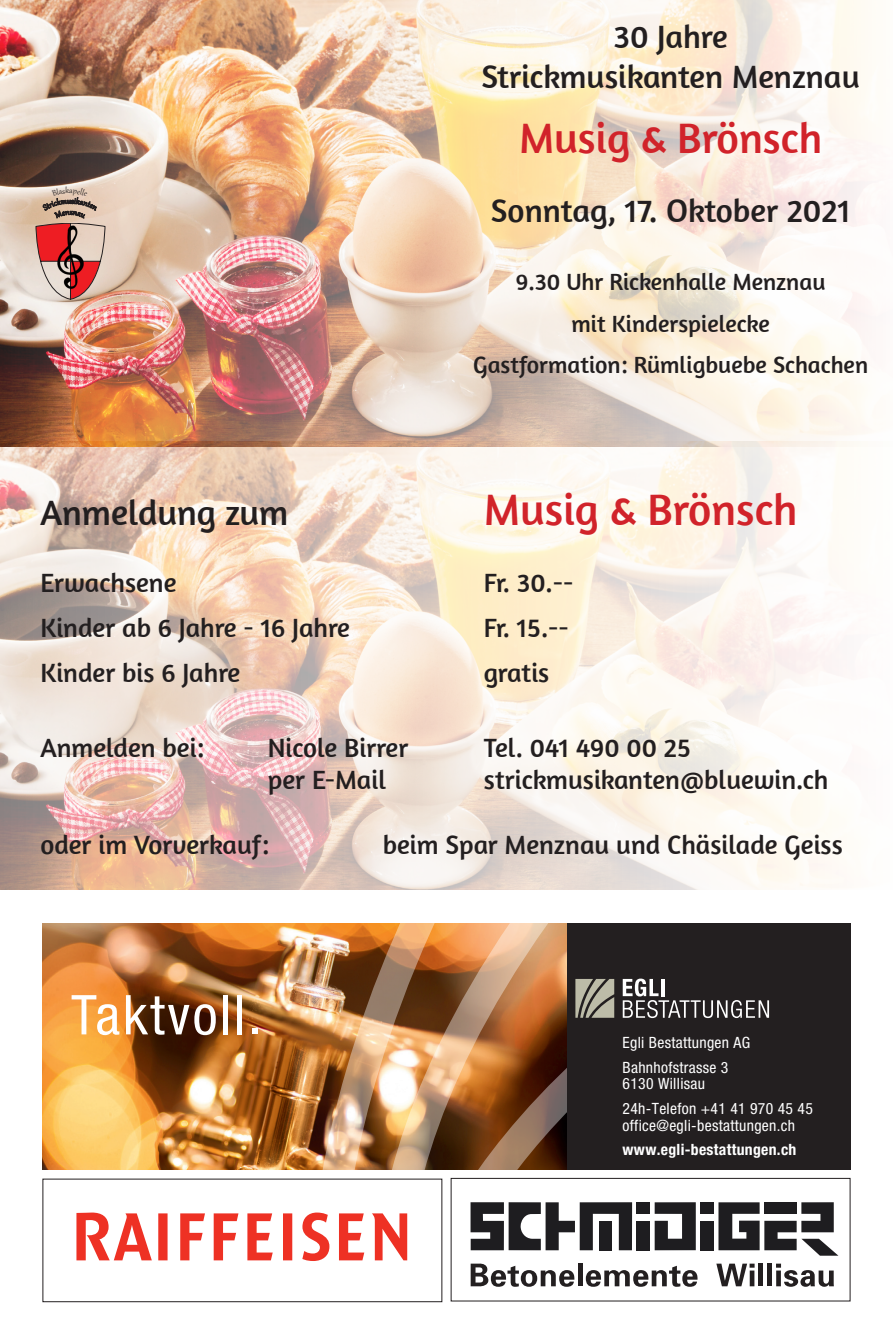
<style>
.page{position:relative;width:893px;height:1340px;background:#fff}
.page>*{position:absolute;margin:0;border:0;box-sizing:border-box;transform-origin:0 0}
.t1{font:condensed 54.9px "Helvetica Neue";letter-spacing:.05em;color:#fff}
.t2{font:45px "Amaranth";color:#d1232a}
.t3{font:43.5px "Amaranth";color:#d1232a}
.t4{font:36px "Amaranth";color:#231f20}
.t5{font:33px "Amaranth";color:#231f20}
.t6{font:27px "Amaranth";color:#231f20}
.t7{font:24px "Amaranth";color:#231f20}
.t8{font:condensed 15.6px/24.8px "Helvetica Neue";letter-spacing:.02em;color:#fff}
.s1{font-weight:700}
</style>
<div class="page">
<img style="left:0;top:446px;width:857px;height:443px">
<svg style="left:76px;top:1212px;width:331px;height:48px"></svg>
<svg style="left:655px;top:1202px;width:41px;height:48px"></svg>
<svg style="left:718px;top:1202px;width:120px;height:53px"></svg>
<div style="left:764px;top:1202px;width:33px;height:11px;background:#1e1d20"></div>
<svg style="left:471px;top:1202px;width:161px;height:48px"></svg>
<div style="left:637px;top:1220px;width:13px;height:30px;background:#1e1d20"></div>
<div style="left:700px;top:1220px;width:14px;height:30px;background:#1e1d20"></div>
<div style="left:637px;top:1202px;width:13px;height:11px;background:#1e1d20"></div>
<div style="left:700px;top:1202px;width:14px;height:11px;background:#1e1d20"></div>
<div style="left:600px;top:1220px;width:12px;height:30px;background:#1e1d20"></div>
<svg style="left:471px;top:1263px;width:103px;height:23px"></svg>
<hr style="left:578px;top:1263px;width:4px;height:23px;background:#231f20">
<svg style="left:586px;top:1265px;width:111px;height:21px"></svg>
<svg style="left:716px;top:1263px;width:39px;height:23px"></svg>
<div style="left:758px;top:1263px;width:5px;height:23px;background:#231f20"></div>
<div style="left:767px;top:1263px;width:5px;height:23px;background:#231f20"></div>
<svg style="left:776px;top:1263px;width:58px;height:23px"></svg>
<div style="left:451px;top:1177px;width:399px;height:124px;border:1px solid #231f20"></div>
<img style="left:0;top:0;width:868px;height:446px">
<svg style="left:111px;top:307px;width:5px;height:4px"></svg>
<img style="left:43px;top:923px;width:273px;height:246px">
<img style="left:316px;top:923px;width:251px;height:246px">
<div style="left:567px;top:923px;width:283px;height:246px;background:#231f20"></div>
<svg style="left:623px;top:978px;width:146px;height:40px"></svg>
<svg style="left:575px;top:979px;width:39px;height:38px"></svg>
<svg style="left:34px;top:187px;width:71px;height:124px;background:#ca948a"></svg>
<p class="t5" style="left:614px;top:17px;width:116px">30 Jahre</p>
<p class="t5" style="left:482px;top:57px;width:380px">Strickmusikanten Menznau</p>
<p class="t3" style="left:519px;top:112px;width:305px">Musig &amp; Brönsch</p>
<p class="t5" style="left:491px;top:191px;width:361px">Sonntag, 17. Oktober 2021</p>
<p class="t7" style="left:516px;top:268px;width:311px">9.30 Uhr Rickenhalle Menznau</p>
<p class="t7" style="left:571px;top:309px;width:200px">mit Kinderspielecke</p>
<p class="t7" style="left:473px;top:351px;width:396px">Gastformation: Rümligbuebe Schachen</p>
<p class="t4" style="left:40px;top:492px;width:249px">Anmeldung zum</p>
<p class="t2" style="left:484px;top:483px;width:315px">Musig &amp; Brönsch</p>
<p class="t6" style="left:40px;top:566px;width:138px">Erwachsene</p>
<p class="t6" style="left:484px;top:566px;width:91px">Fr. 30.--</p>
<p class="t6" style="left:40px;top:611px;width:311px">Kinder ab 6 Jahre - 16 Jahre</p>
<p class="t6" style="left:484px;top:611px;width:87px">Fr. 15.--</p>
<p class="t6" style="left:40px;top:656px;width:201px">Kinder bis 6 Jahre</p>
<p class="t6" style="left:484px;top:656px;width:67px">gratis</p>
<p class="t6" style="left:40px;top:731px;width:166px">Anmelden bei:</p>
<p class="t6" style="left:268px;top:731px;width:142px">Nicole Birrer</p>
<p class="t6" style="left:484px;top:731px;width:208px">Tel. 041 490 00 25</p>
<p class="t6" style="left:268px;top:764px;width:120px">per E-Mail</p>
<p class="t6" style="left:484px;top:764px;width:346px">strickmusikanten@bluewin.ch</p>
<p class="t6" style="left:40px;top:828px;width:230px">oder im Vorverkauf:</p>
<p class="t6" style="left:383px;top:828px;width:461px">beim Spar Menznau und Chäsilade Geiss</p>
<p class="t1" style="left:71px;top:983px;width:192px">Taktvoll.</p>
<p class="t8" style="left:623px;top:1029px;width:129px">Egli Bestattungen AG<br>Bahnhofstrasse 3</p>
<p class="t8" style="left:623px;top:1071px;width:192px">6130 Willisau<br>24h-Telefon +41 41 970 45 45</p>
<p class="t8" style="left:623px;top:1112px;width:175px">office@egli-bestattungen.ch <span class="s1">www.egli-bestattungen.ch</span></p>
</div>
